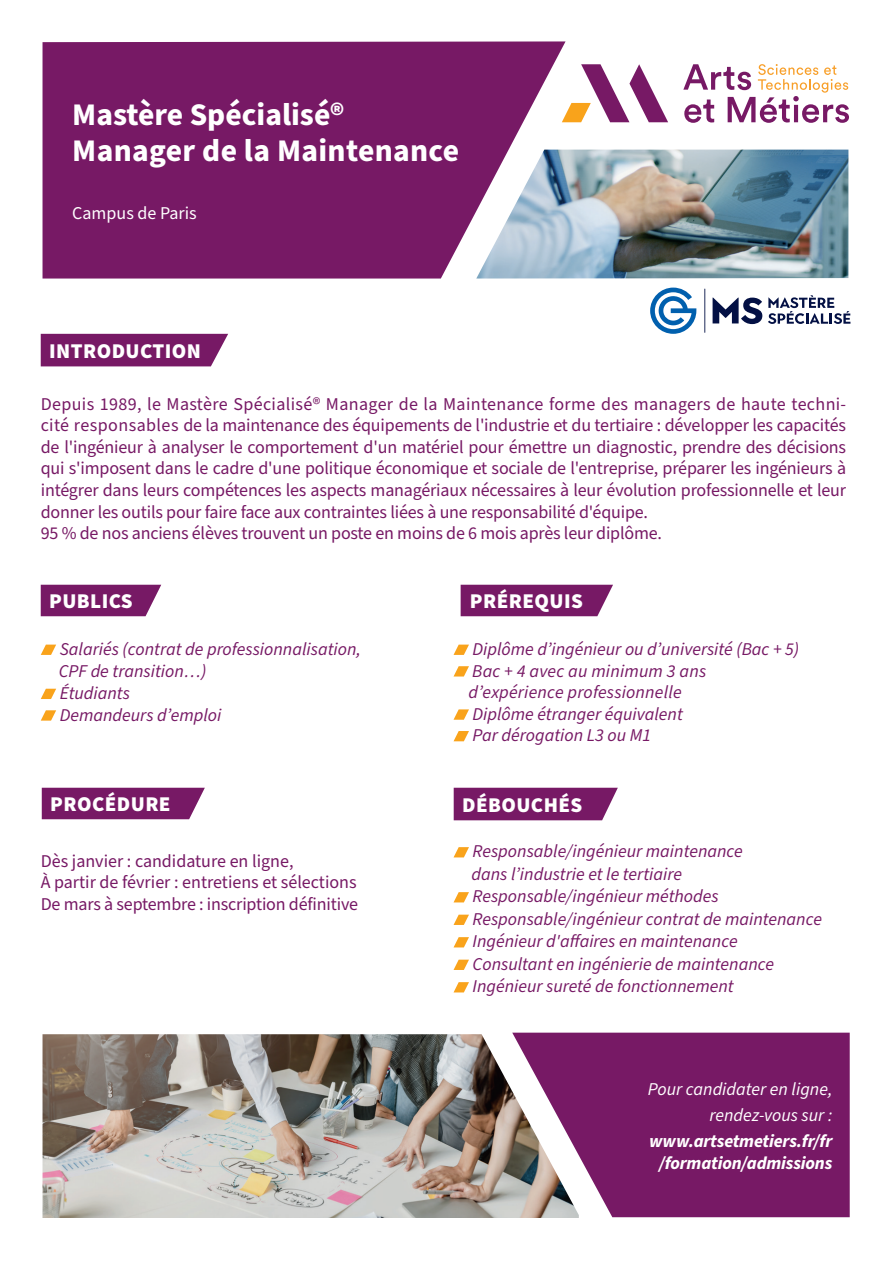
<style>
.page{position:relative;width:893px;height:1263px;background:#fff}
.page>*{position:absolute;margin:0;border:0;box-sizing:border-box;transform-origin:0 0}
.t1{font:700 31.5px "Source Sans Pro";color:#fff}
.t2{font:900 21px "Source Sans Pro";letter-spacing:.02em;color:#fff}
.t3{font:18px/21.6px "Source Sans Pro";letter-spacing:-.01em;color:#771965;text-align:justify}
.t4{font:italic 18px/21.6px "Source Sans Pro";color:#771965}
.t5{font:italic 700 18px/21.6px "Source Sans Pro";letter-spacing:-.01em;color:#fff;text-align:center}
.t6{font:italic 18px "Source Sans Pro";color:#fff}
.t7{font:18px "Source Sans Pro";color:#fff}
</style>
<div class="page">
<div style="left:512px;top:1033px;width:338px;height:184px;background:#771965"></div>
<div style="left:43px;top:41px;width:523px;height:238px;background:#771965"></div>
<img style="left:476px;top:150px;width:372px;height:129px">
<svg style="left:562px;top:64px;width:106px;height:58px"></svg>
<svg style="left:683px;top:64px;width:166px;height:59px"></svg>
<img style="left:43px;top:1034px;width:536px;height:184px">
<svg style="left:713px;top:298px;width:49px;height:26px"></svg>
<svg style="left:650px;top:288px;width:46px;height:46px"></svg>
<hr style="left:704px;top:289px;width:1px;height:44px;background:#031044">
<svg style="left:768px;top:295px;width:82px;height:29px"></svg>
<div style="left:41px;top:334px;width:187px;height:32px;background:#771965"></div>
<svg style="left:453px;top:847px;width:16px;height:10px"></svg>
<svg style="left:453px;top:892px;width:16px;height:10px"></svg>
<svg style="left:453px;top:915px;width:16px;height:10px"></svg>
<svg style="left:453px;top:937px;width:16px;height:10px"></svg>
<svg style="left:453px;top:960px;width:16px;height:10px"></svg>
<svg style="left:453px;top:982px;width:16px;height:10px"></svg>
<div style="left:461px;top:585px;width:152px;height:31px;background:#771965"></div>
<svg style="left:41px;top:645px;width:15px;height:10px"></svg>
<svg style="left:41px;top:689px;width:15px;height:10px"></svg>
<svg style="left:41px;top:710px;width:15px;height:11px"></svg>
<svg style="left:453px;top:645px;width:16px;height:10px"></svg>
<svg style="left:454px;top:666px;width:15px;height:10px"></svg>
<svg style="left:453px;top:709px;width:16px;height:11px"></svg>
<svg style="left:453px;top:731px;width:16px;height:10px"></svg>
<div style="left:41px;top:585px;width:120px;height:31px;background:#771965"></div>
<div style="left:454px;top:788px;width:164px;height:32px;background:#771965"></div>
<div style="left:42px;top:788px;width:163px;height:31px;background:#771965"></div>
<p class="t1" style="left:72px;top:93px;width:274px">Mastère Spécialisé®</p>
<p class="t1" style="left:72px;top:129px;width:388px">Manager de la Maintenance</p>
<p class="t7" style="left:72px;top:201px;width:126px">Campus de Paris</p>
<p class="t2" style="left:49px;top:336px;width:153px">INTRODUCTION</p>
<p class="t3" style="left:41px;top:393px;width:807px">Depuis 1989, le Mastère Spécialisé® Manager de la Maintenance forme des managers de haute techni&shy;cité responsables de la maintenance des équipements de l'industrie et du tertiaire : développer les capacités de l'ingénieur à analyser le comportement d'un matériel pour émettre un diagnostic, prendre des décisions qui s'imposent dans le cadre d'une politique économique et sociale de l'entreprise, préparer les ingénieurs à intégrer dans leurs compétences les aspects managériaux nécessaires à leur évolution professionnelle et leur donner les outils pour faire face aux contraintes liées à une responsabilité d'équipe.</p>
<p class="t3" style="left:41px;top:523px;width:623px">95 % de nos anciens élèves trouvent un poste en moins de 6 mois après leur diplôme.</p>
<p class="t2" style="left:49px;top:587px;width:85px">PUBLICS</p>
<p class="t4" style="left:59px;top:639px;width:304px">Salariés (contrat de professionnalisation,<br>CPF de transition…)</p>
<p class="t4" style="left:60px;top:683px;width:72px">Étudiants</p>
<p class="t4" style="left:60px;top:704px;width:163px">Demandeurs d’emploi</p>
<p class="t2" style="left:470px;top:587px;width:115px">PRÉREQUIS</p>
<p class="t4" style="left:473px;top:639px;width:328px">Diplôme d’ingénieur ou d’université (Bac + 5)</p>
<p class="t4" style="left:469px;top:660px;width:239px">Bac + 4 avec au minimum 3 ans d’expérience professionnelle</p>
<p class="t4" style="left:473px;top:703px;width:212px">Diplôme étranger équivalent</p>
<p class="t4" style="left:473px;top:725px;width:180px">Par dérogation L3 ou M1</p>
<p class="t2" style="left:50px;top:790px;width:122px">PROCÉDURE</p>
<p class="t2" style="left:462px;top:790px;width:122px">DÉBOUCHÉS</p>
<p class="t3" style="left:41px;top:851px;width:254px">Dès janvier : candidature en ligne,</p>
<p class="t3" style="left:41px;top:872px;width:317px">À partir de février : entretiens et sélections</p>
<p class="t3" style="left:41px;top:894px;width:319px">De mars à septembre : inscription définitive</p>
<p class="t4" style="left:471px;top:841px;width:273px;line-height:22.5px">Responsable/ingénieur maintenance dans l’industrie et le tertiaire</p>
<p class="t4" style="left:473px;top:886px;width:248px">Responsable/ingénieur méthodes</p>
<p class="t4" style="left:473px;top:909px;width:351px">Responsable/ingénieur contrat de maintenance</p>
<p class="t4" style="left:473px;top:931px;width:267px">Ingénieur d'affaires en maintenance</p>
<p class="t4" style="left:473px;top:954px;width:303px">Consultant en ingénierie de maintenance</p>
<p class="t4" style="left:473px;top:976px;width:263px">Ingénieur sureté de fonctionnement</p>
<p class="t6" style="left:648px;top:1077px;width:186px">Pour candidater en ligne,</p>
<p class="t6" style="left:709px;top:1103px;width:124px">rendez-vous sur :</p>
<p class="t5" style="left:649px;top:1131px;width:185px">www.artsetmetiers.fr/fr /formation/admissions</p>
</div>
